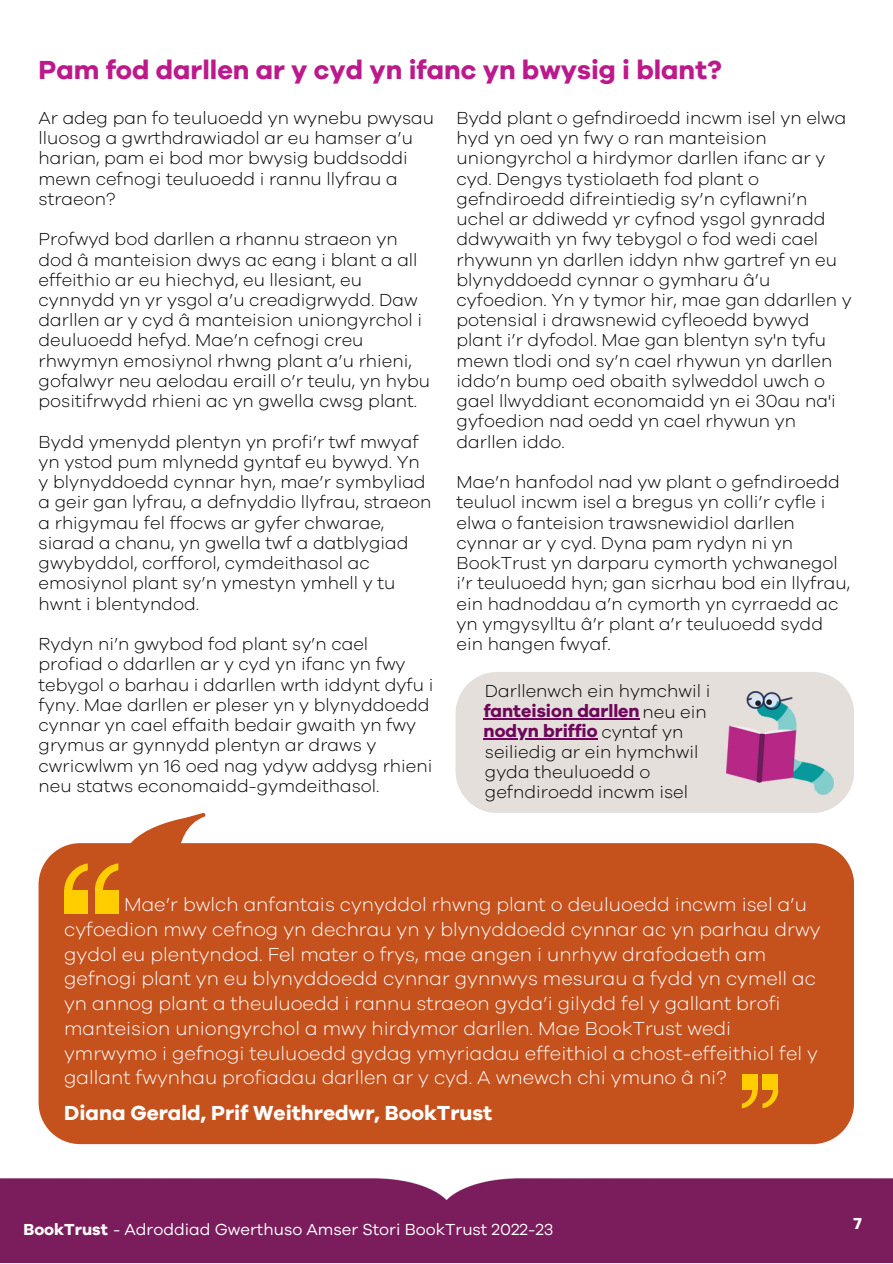
<style>
.page{position:relative;width:893px;height:1264px;background:#fff}
.page>*{position:absolute;margin:0;border:0;box-sizing:border-box;transform-origin:0 0}
.t1{font:700 27px "Galano Grotesque";color:#bc1a8c}
.t2{font:700 21px "Galano Grotesque";color:#fff}
.t3{font:300 19.5px/24.8px "Galano Grotesque";color:#fff}
.t4{font:300 18px/20.2px "Galano Grotesque";color:#000}
.t5{font:700 18px "Galano Grotesque";color:#6e055a}
.t6{font:16.5px "Galano Grotesque";color:#fff}
.t7{font:700 16.5px "Galano Grotesque";color:#fff}
.s1{color:#e4dfda}
.s2{font-weight:300;color:#000}
.s3{font-weight:700}
</style>
<div class="page">
<div style="left:39px;top:843px;width:815px;height:301px;background:#c5511c"></div>
<svg style="left:78px;top:843px;width:11px;height:126px"></svg>
<svg style="left:89px;top:813px;width:320px;height:158px;fill:#c5511c"></svg>
<div style="left:64px;top:890px;width:24px;height:23px;background:#ffcd00"></div>
<svg style="left:64px;top:863px;width:24px;height:27px"></svg>
<div style="left:95px;top:890px;width:23px;height:23px;background:#ffcd00"></div>
<svg style="left:95px;top:863px;width:23px;height:27px"></svg>
<div style="left:762px;top:1074px;width:16px;height:16px;background:#ffcd00"></div>
<div style="left:741px;top:1074px;width:16px;height:16px;background:#ffcd00"></div>
<svg style="left:741px;top:1089px;width:37px;height:19px"></svg>
<div style="left:455px;top:672px;width:399px;height:141px;background:#e4dfda"></div>
<img style="left:726px;top:691px;width:107px;height:103px">
<hr style="left:483px;top:718px;width:156px;height:1px;background:#6e055a">
<hr style="left:483px;top:738px;width:114px;height:1px;background:#6e055a">
<div style="left:0;top:1178px;width:892px;height:84px;background:#7b1c5c"></div>
<p class="t1" style="left:39px;top:52px;width:684px">Pam fod darllen ar y cyd yn ifanc yn bwysig i blant?</p>
<p class="t4" style="left:39px;top:108px;width:397px">Ar adeg pan fo teuluoedd yn wynebu pwysau lluosog a gwrthdrawiadol ar eu hamser a’u harian, pam ei bod mor bwysig buddsoddi mewn cefnogi teuluoedd i rannu llyfrau a straeon?</p>
<p class="t4" style="left:39px;top:229px;width:393px">Profwyd bod darllen a rhannu straeon yn dod â manteision dwys ac eang i blant a all effeithio ar eu hiechyd, eu llesiant, eu cynnydd yn yr ysgol a’u creadigrwydd. Daw darllen ar y cyd â manteision uniongyrchol i deuluoedd hefyd. Mae’n cefnogi creu rhwymyn emosiynol rhwng plant a’u rhieni, gofalwyr neu aelodau eraill o’r teulu, yn hybu positifrwydd rhieni ac yn gwella cwsg plant.</p>
<p class="t4" style="left:39px;top:432px;width:394px">Bydd ymenydd plentyn yn profi’r twf mwyaf yn ystod pum mlynedd gyntaf eu bywyd. Yn y blynyddoedd cynnar hyn, mae’r symbyliad a geir gan lyfrau, a defnyddio llyfrau, straeon a rhigymau fel ffocws ar gyfer chwarae, siarad a chanu, yn gwella twf a datblygiad gwybyddol, corfforol, cymdeithasol ac emosiynol plant sy’n ymestyn ymhell y tu hwnt i blentyndod.</p>
<p class="t4" style="left:39px;top:634px;width:396px">Rydyn ni’n gwybod fod plant sy’n cael profiad o ddarllen ar y cyd yn ifanc yn fwy tebygol o barhau i ddarllen wrth iddynt dyfu i fyny. Mae darllen er pleser yn y blynyddoedd cynnar yn cael effaith bedair gwaith yn fwy grymus ar gynnydd plentyn ar draws y cwricwlwm yn 16 oed nag ydyw addysg rhieni neu statws economaidd-gymdeithasol.</p>
<p class="t4" style="left:456px;top:108px;width:396px">Bydd plant o gefndiroedd incwm isel yn elwa hyd yn oed yn fwy o ran manteision uniongyrchol a hirdymor darllen ifanc ar y cyd. Dengys tystiolaeth fod plant o gefndiroedd difreintiedig sy’n cyflawni’n uchel ar ddiwedd yr cyfnod ysgol gynradd ddwywaith yn fwy tebygol o fod wedi cael rhywunn yn darllen iddyn nhw gartref yn eu blynyddoedd cynnar o gymharu â’u cyfoedion. Yn y tymor hir, mae gan ddarllen y potensial i drawsnewid cyfleoedd bywyd plant i’r dyfodol. Mae gan blentyn sy'n tyfu mewn tlodi ond sy’n cael rhywun yn darllen iddo’n bump oed obaith sylweddol uwch o gael llwyddiant economaidd yn ei 30au na'i gyfoedion nad oedd yn cael rhywun yn darllen iddo.</p>
<p class="t4" style="left:456px;top:472px;width:395px">Mae’n hanfodol nad yw plant o gefndiroedd teuluol incwm isel a bregus yn colli’r cyfle i elwa o fanteision trawsnewidiol darllen cynnar ar y cyd. Dyna pam rydyn ni yn BookTrust yn darparu cymorth ychwanegol i’r teuluoedd hyn; gan sicrhau bod ein llyfrau, ein hadnoddau a’n cymorth yn cyrraedd ac yn ymgysylltu â’r plant a’r teuluoedd sydd ein hangen fwyaf.</p>
<p class="t4" style="left:485px;top:681px;width:227px">Darllenwch ein hymchwil i</p>
<p class="t4" style="left:616px;top:701px;width:92px"><span class="s1">e</span> neu ein</p>
<p class="t5" style="left:483px;top:719px;width:201px">nodyn briffio <span class="s2">cyntaf yn</span></p>
<p class="t4" style="left:485px;top:742px;width:215px">seiliedig ar ein hymchwil</p>
<p class="t4" style="left:485px;top:762px;width:167px">gyda theuluoedd o</p>
<p class="t4" style="left:485px;top:782px;width:205px">gefndiroedd incwm isel</p>
<p class="t5" style="left:483px;top:699px;width:157px">fanteision darllen</p>
<p class="t3" style="left:64px;top:892px;width:757px;text-indent:60px">Mae’r bwlch anfantais cynyddol rhwng plant o deuluoedd incwm isel a’u cyfoedion mwy cefnog yn dechrau yn y blynyddoedd cynnar ac yn parhau drwy gydol eu plentyndod. Fel mater o frys, mae angen i unrhyw drafodaeth am gefnogi plant yn eu blynyddoedd cynnar gynnwys mesurau a fydd yn cymell ac yn annog plant a theuluoedd i rannu straeon gyda’i gilydd fel y gallant brofi manteision uniongyrchol a mwy hirdymor darllen. Mae BookTrust wedi ymrwymo i gefnogi teuluoedd gydag ymyriadau effeithiol a chost-effeithiol fel y gallant fwynhau profiadau darllen ar y cyd. A wnewch chi ymuno â ni?</p>
<p class="t2" style="left:64px;top:1098px;width:429px">Diana Gerald, Prif Weithredwr, BookTrust</p>
<p class="t6" style="left:23px;top:1217px;width:531px"><span class="s3">BookTrust</span> - Adroddiad Gwerthuso Amser Stori BookTrust 2022-23</p>
<p class="t7" style="left:853px;top:1212px;width:10px">7</p>
</div>
